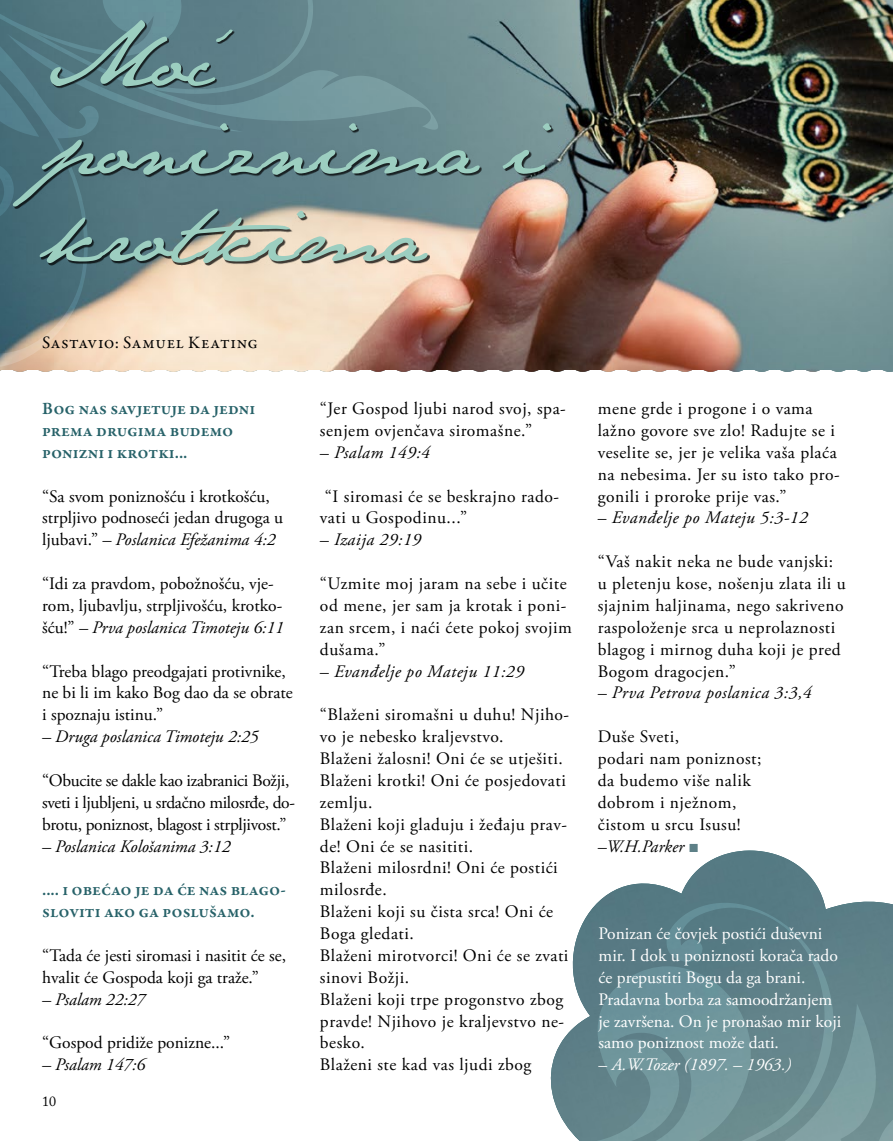
<style>
.page{position:relative;width:893px;height:1141px;background:#fff}
.page>*{position:absolute;margin:0;border:0;box-sizing:border-box;transform-origin:0 0}
.t1{font:75.25px/87.5px "Jane Austen";color:#9ccec0}
.t2{font:17.5px/21.9px "Adobe Garamond Pro";letter-spacing:.03em;color:#000}
.t3{font:17.5px/21.9px "Adobe Garamond Pro";color:#000}
.t4{font:17.5px/21.9px "Adobe Garamond Pro";color:#fff}
.t5{font:17.5px/21.9px "Adobe Garamond Pro";letter-spacing:-.02em;color:#000}
.t6{font:600 17.5px/21.9px "Garamond Premr Pro";letter-spacing:-.005em;color:#276269}
.t7{font:italic 17.5px "Adobe Garamond Pro";letter-spacing:.03em;color:#000}
.t8{font:italic 17.5px "Adobe Garamond Pro";letter-spacing:.005em;color:#000}
.t9{font:italic 17.5px "Adobe Garamond Pro";color:#fff}
.t10{font:17.5px "Garamond Premr Pro";letter-spacing:.03em;color:#000}
.t11{font:14px "Adobe Caslon Pro";color:#000}
.s1{font-style:italic}
.s2{font-style:normal}
.s3{font-family:"Arial";font-style:italic;color:#5d8087}
</style>
<div class="page">
<img style="left:0;top:369px;width:893px;height:3px">
<img style="left:550px;top:851px;width:343px;height:245px">
<img style="left:0;top:0;width:893px;height:369px">
<svg style="left:0;top:0;width:441px;height:368px;background:#b4afa3"></svg>
<svg style="left:553px;top:966px;width:340px;height:175px;background:#79979d"></svg>
<svg style="left:626px;top:903px;width:232px;height:238px;background:#678a91"></svg>
<div style="left:14px;top:22px;width:539px;height:244px;background:#000;opacity:.75"></div>
<h1 class="t1" style="left:42px;top:16px;width:501px">Moć poniznima i krotkima</h1>
<p class="t10" style="left:42px;top:332px;width:217px">Sastavio: Samuel Keating</p>
<p class="t6" style="left:42px;top:398px;width:215px">Bog nas savjetuje da jedni prema drugima budemo ponizni i krotki...</p>
<p class="t3" style="left:42px;top:486px;width:242px">“Sa svom poniznošću i krotkošću, strpljivo podnoseći jedan drugoga u ljubavi.” <span class="s1">– Poslanica Efežanima 4:2</span></p>
<p class="t3" style="left:42px;top:573px;width:243px">“Idi za pravdom, pobožnošću, vje&shy;rom, ljubavlju, strpljivošću, krotko&shy;šću!” <span class="s1">– Prva poslanica Timoteju 6:11</span></p>
<p class="t3" style="left:42px;top:661px;width:252px">“Treba blago preodgajati protivnike, ne bi li im kako Bog dao da se obrate i spoznaju istinu.”</p>
<p class="t8" style="left:42px;top:726px;width:218px">– Druga poslanica Timoteju 2:25</p>
<p class="t5" style="left:42px;top:770px;width:254px">“Obucite se dakle kao izabranici Božji, sveti i ljubljeni, u srdačno milosrđe, do&shy;brotu, poniznost, blagost i strpljivost.”</p>
<p class="t8" style="left:42px;top:835px;width:190px">– Poslanica Kološanima 3:12</p>
<p class="t6" style="left:42px;top:879px;width:245px">.... i obećao je da će nas blago&shy;sloviti ako ga poslušamo.</p>
<p class="t3" style="left:42px;top:945px;width:245px">“Tada će jesti siromasi i nasitit će se, hvalit će Gospoda koji ga traže.”</p>
<p class="t8" style="left:42px;top:989px;width:105px">– Psalam 22:27</p>
<p class="t3" style="left:42px;top:1033px;width:190px">“Gospod pridiže ponizne...”</p>
<p class="t8" style="left:42px;top:1054px;width:105px">– Psalam 147:6</p>
<p class="t11" style="left:42px;top:1093px;width:15px">10</p>
<p class="t2" style="left:320px;top:398px;width:247px">“Jer Gospod ljubi narod svoj, spa&shy;senjem ovjenčava siromašne.”</p>
<p class="t7" style="left:320px;top:442px;width:112px">– Psalam 149:4</p>
<p class="t2" style="left:320px;top:486px;width:241px">“I siromasi će se beskrajno rado&shy;vati u Gospodinu...”</p>
<p class="t7" style="left:320px;top:529px;width:103px">– Izaija 29:19</p>
<p class="t2" style="left:320px;top:573px;width:253px">“Uzmite moj jaram na sebe i učite od mene, jer sam ja krotak i poni&shy;zan srcem, i naći ćete pokoj svojim dušama.”</p>
<p class="t7" style="left:320px;top:660px;width:205px">– Evanđelje po Mateju 11:29</p>
<p class="t2" style="left:320px;top:704px;width:251px">“Blaženi siromašni u duhu! Njiho&shy;vo je nebesko kraljevstvo.<br>Blaženi žalosni! Oni će se utješiti.<br>Blaženi krotki! Oni će posjedovati zemlju.<br>Blaženi koji gladuju i žeđaju prav&shy;de! Oni će se nasititi.<br>Blaženi milosrdni! Oni će postići milosrđe.<br>Blaženi koji su čista srca! Oni će<br>Boga gledati.<br>Blaženi mirotvorci! Oni će se zvati sinovi Božji.<br>Blaženi koji trpe progonstvo zbog pravde! Njihovo je kraljevstvo ne&shy;besko.<br>Blaženi ste kad vas ljudi zbog</p>
<p class="t2" style="left:598px;top:398px;width:243px">mene grde i progone i o vama lažno govore sve zlo! Radujte se i veselite se, jer je velika vaša plaća na nebesima. Jer su isto tako pro&shy;gonili i proroke prije vas.”</p>
<p class="t7" style="left:598px;top:507px;width:212px"><span class="s2">–</span> Evanđelje po Mateju 5:3-12</p>
<p class="t2" style="left:598px;top:551px;width:250px">“Vaš nakit neka ne bude vanjski: u pletenju kose, nošenju zlata ili u sjajnim haljinama, nego sakriveno raspoloženje srca u neprolaznosti blagog i mirnog duha koji je pred<br>Bogom dragocjen.”</p>
<p class="t7" style="left:598px;top:682px;width:215px">– Prva Petrova poslanica 3:3,4</p>
<p class="t2" style="left:598px;top:726px;width:165px">Duše Sveti,<br>podari nam poniznost; da budemo više nalik dobrom i nježnom, čistom u srcu Isusu! <span class="s1">–W.H.Parker</span> <span class="s3">■</span></p>
<p class="t4" style="left:599px;top:923px;width:244px">Ponizan će čovjek postići duševni mir. I dok u poniznosti korača rado će prepustiti Bogu da ga brani.<br>Pradavna borba za samoodržanjem je završena. On je pronašao mir koji samo poniznost može dati.</p>
<p class="t9" style="left:599px;top:1054px;width:194px"><span class="s2">–</span> A.W.Tozer (1897. – 1963.)</p>
</div>
